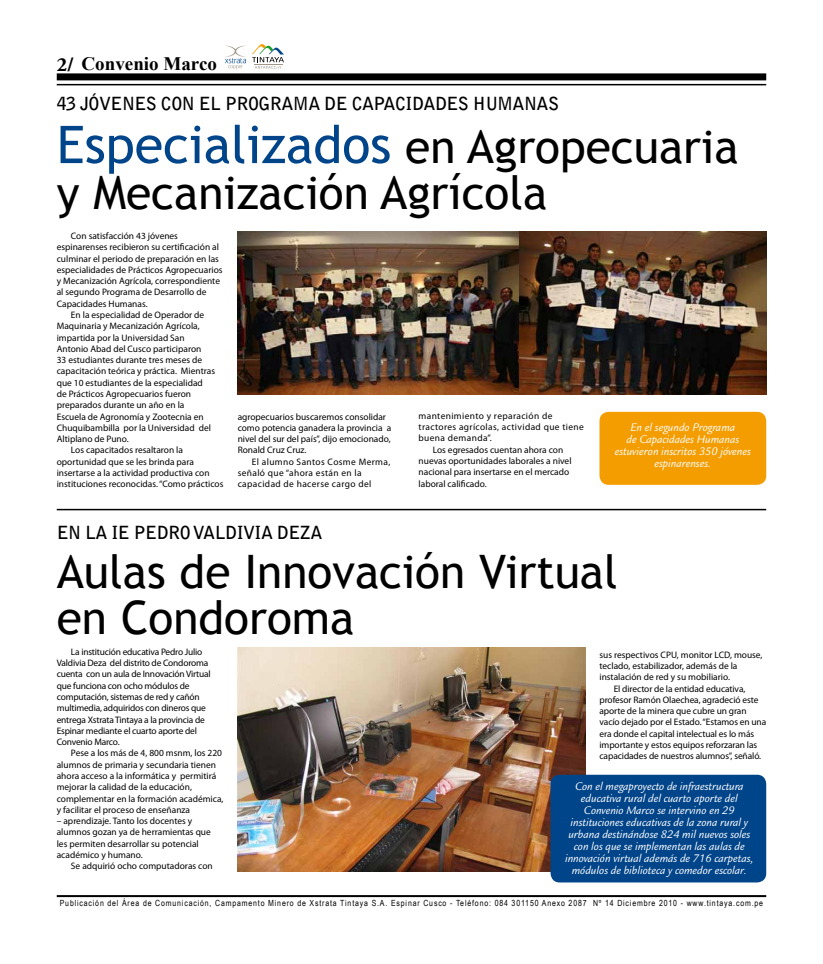
<style>
.page{position:relative;width:823px;height:964px;background:#fff}
.page>*{position:absolute;margin:0;border:0;box-sizing:border-box;transform-origin:0 0}
.t1{font:52px "Trebuchet MS";color:#004489}
.t2{font:46.1px/46.1px "Trebuchet MS";color:#000}
.t3{font:700 19px "Times New Roman";color:#000}
.t4{font:700 18px "Bell Gothic Std";letter-spacing:-.03em;color:#000}
.t5{font:italic 12px/12px "Legacy Sans Std";color:#fff;text-align:center}
.t6{font:9.4px/11.3px "Myriad Pro";color:#000}
.t7{font:9.4px/11.3px "Myriad Pro";letter-spacing:-.02em;color:#000}
.t8{font:9.4px/11.3px "Myriad Pro";letter-spacing:.04em;color:#000}
.t9{font:8.5px "Arial Narrow";letter-spacing:.1em;color:#000}
.s1{font-family:"Adobe Garamond Pro";font-size:20px}
.s2{font-size:46.1px;color:#000}
</style>
<div class="page">
<svg style="left:225px;top:46px;width:21px;height:23px"></svg>
<svg style="left:252px;top:44px;width:32px;height:25px"></svg>
<div style="left:57px;top:73px;width:708px;height:7px;background:#000"></div>
<hr style="left:57px;top:84px;width:708px;height:1px;background:#000">
<hr style="left:57px;top:895px;width:708px;height:2px;background:#000">
<img style="left:237px;top:231px;width:528px;height:164px">
<hr style="left:57px;top:509px;width:708px;height:1px;background:#000">
<img style="left:237px;top:648px;width:348px;height:224px">
<div style="left:599px;top:412px;width:166px;height:73px;background:#f49d00;border-radius:9px"></div>
<div style="left:550px;top:775px;width:215px;height:107px;background:#004489;border-radius:9px"></div>
<h3 class="t3" style="left:57px;top:50px;width:162px"><span class="s1">2/</span> Convenio Marco</h3>
<h3 class="t4" style="left:57px;top:92px;width:503px">43 JÓVENES CON EL PROGRAMA DE CAPACIDADES HUMANAS</h3>
<h1 class="t1" style="left:57px;top:114px;width:683px">Especializados <span class="s2">en Agropecuaria</span></h1>
<h2 class="t2" style="left:57px;top:170px;width:491px">y Mecanización Agrícola</h2>
<p class="t6" style="left:71px;top:230px;width:108px">Con satisfacción 43 jóvenes</p>
<p class="t6" style="left:57px;top:241px;width:164px">espinarenses recibieron su certificación al</p>
<p class="t6" style="left:57px;top:253px;width:164px">culminar el periodo de preparación en las</p>
<p class="t6" style="left:57px;top:264px;width:167px">especialidades de Prácticos Agropecuarios</p>
<p class="t6" style="left:57px;top:275px;width:165px">y Mecanización Agrícola, correspondiente</p>
<p class="t6" style="left:57px;top:286px;width:151px">al segundo Programa de Desarrollo de</p>
<p class="t6" style="left:57px;top:298px;width:92px">Capacidades Humanas.</p>
<p class="t6" style="left:71px;top:309px;width:135px">En la especialidad de Operador de</p>
<p class="t6" style="left:57px;top:320px;width:144px">Maquinaria y Mecanización Agrícola,</p>
<p class="t6" style="left:57px;top:332px;width:129px">impartida por la Universidad San</p>
<p class="t6" style="left:57px;top:343px;width:146px">Antonio Abad del Cusco participaron</p>
<p class="t6" style="left:57px;top:354px;width:147px">33 estudiantes durante tres meses de</p>
<p class="t6" style="left:57px;top:365px;width:160px">capacitación teórica y práctica. Mientras</p>
<p class="t6" style="left:57px;top:377px;width:147px">que 10 estudiantes de la especialidad</p>
<p class="t6" style="left:57px;top:388px;width:136px">de Prácticos Agropecuarios fueron</p>
<p class="t6" style="left:57px;top:399px;width:129px">preparados durante un año en la</p>
<p class="t6" style="left:57px;top:411px;width:148px">Escuela de Agronomía y Zootecnia en</p>
<p class="t6" style="left:57px;top:422px;width:156px">Chuquibambilla por la Universidad del</p>
<p class="t6" style="left:57px;top:433px;width:73px">Altiplano de Puno.</p>
<p class="t6" style="left:71px;top:444px;width:113px">Los capacitados resaltaron la</p>
<p class="t6" style="left:57px;top:456px;width:139px">oportunidad que se les brinda para</p>
<p class="t6" style="left:57px;top:467px;width:154px">insertarse a la actividad productiva con</p>
<p class="t6" style="left:57px;top:478px;width:168px">instituciones reconocidas. “Como prácticos</p>
<p class="t8" style="left:418px;top:410px;width:135px">mantenimiento y reparación de</p>
<p class="t8" style="left:418px;top:421px;width:167px">tractores agrícolas, actividad que tiene</p>
<p class="t8" style="left:418px;top:432px;width:75px">buena demanda”.</p>
<p class="t6" style="left:432px;top:444px;width:132px">Los egresados cuentan ahora con</p>
<p class="t6" style="left:418px;top:455px;width:154px">nuevas oportunidades laborales a nivel</p>
<p class="t6" style="left:418px;top:466px;width:152px">nacional para insertarse en el mercado</p>
<p class="t6" style="left:418px;top:478px;width:70px">laboral calificado.</p>
<p class="t6" style="left:237px;top:411px;width:155px">agropecuarios buscaremos consolidar como potencia ganadera la provincia a nivel del sur del país”, dijo emocionado, Ronald Cruz Cruz.</p>
<p class="t8" style="left:237px;top:456px;width:154px;text-indent:14px">El alumno Santos Cosme Merma, señaló que “ahora están en la capacidad de hacerse cargo del</p>
<h3 class="t4" style="left:57px;top:522px;width:267px">EN LA IE PEDRO VALDIVIA DEZA</h3>
<h2 class="t2" style="left:57px;top:549px;width:562px">Aulas de Innovación Virtual en Condoroma</h2>
<p class="t7" style="left:57px;top:646px;width:155px;text-indent:14px">La institución educativa Pedro Julio Valdivia Deza del distrito de Condoroma cuenta con un aula de Innovación Virtual que funciona con ocho módulos de computación, sistemas de red y cañón multimedia, adquiridos con dineros que entrega Xstrata Tintaya a la provincia de Espinar mediante el cuarto aporte del Convenio Marco.</p>
<p class="t6" style="left:57px;top:747px;width:168px;text-indent:14px">Pese a los más de 4, 800 msnm, los 220 alumnos de primaria y secundaria tienen ahora acceso a la informática y permitirá mejorar la calidad de la educación, complementar en la formación académica, y facilitar el proceso de enseñanza</p>
<p class="t6" style="left:57px;top:815px;width:155px">– aprendizaje. Tanto los docentes y alumnos gozan ya de herramientas que les permiten desarrollar su potencial académico y humano.</p>
<p class="t6" style="left:71px;top:860px;width:143px">Se adquirió ocho computadoras con</p>
<p class="t5" style="left:614px;top:421px;width:137px">En el segundo Programa<br>de Capacidades Humanas estuvieron inscritos 350 jóvenes espinarenses.</p>
<p class="t6" style="left:599px;top:649px;width:164px">sus respectivos CPU, monitor LCD, mouse,</p>
<p class="t6" style="left:599px;top:660px;width:139px">teclado, estabilizador, además de la</p>
<p class="t6" style="left:599px;top:671px;width:132px">instalación de red y su mobiliario.</p>
<p class="t6" style="left:613px;top:682px;width:133px">El director de la entidad educativa,</p>
<p class="t6" style="left:599px;top:694px;width:160px">profesor Ramón Olaechea, agradeció este</p>
<p class="t6" style="left:599px;top:705px;width:148px">aporte de la minera que cubre un gran</p>
<p class="t6" style="left:599px;top:716px;width:168px">vacío dejado por el Estado. “Estamos en una</p>
<p class="t6" style="left:599px;top:728px;width:156px">era donde el capital intelectual es lo más</p>
<p class="t6" style="left:599px;top:739px;width:159px">importante y estos equipos reforzaran las</p>
<p class="t6" style="left:599px;top:750px;width:163px">capacidades de nuestros alumnos”, señaló.</p>
<p class="t5" style="left:564px;top:780px;width:190px">Con el megaproyecto de infraestructura educativa rural del cuarto aporte del Convenio Marco se intervino en 29 instituciones educativas de la zona rural y urbana destinándose 824 mil nuevos soles con los que se implementan las aulas de innovación virtual además de 716 carpetas, módulos de biblioteca y comedor escolar.</p>
<p class="t9" style="left:60px;top:896px;width:704px">Publicación del Área de Comunicación, Campamento Minero de Xstrata Tintaya S.A. Espinar Cusco - Teléfono: 084 301150 Anexo 2087 Nº 14 Diciembre 2010 - www.tintaya.com.pe</p>
</div>
